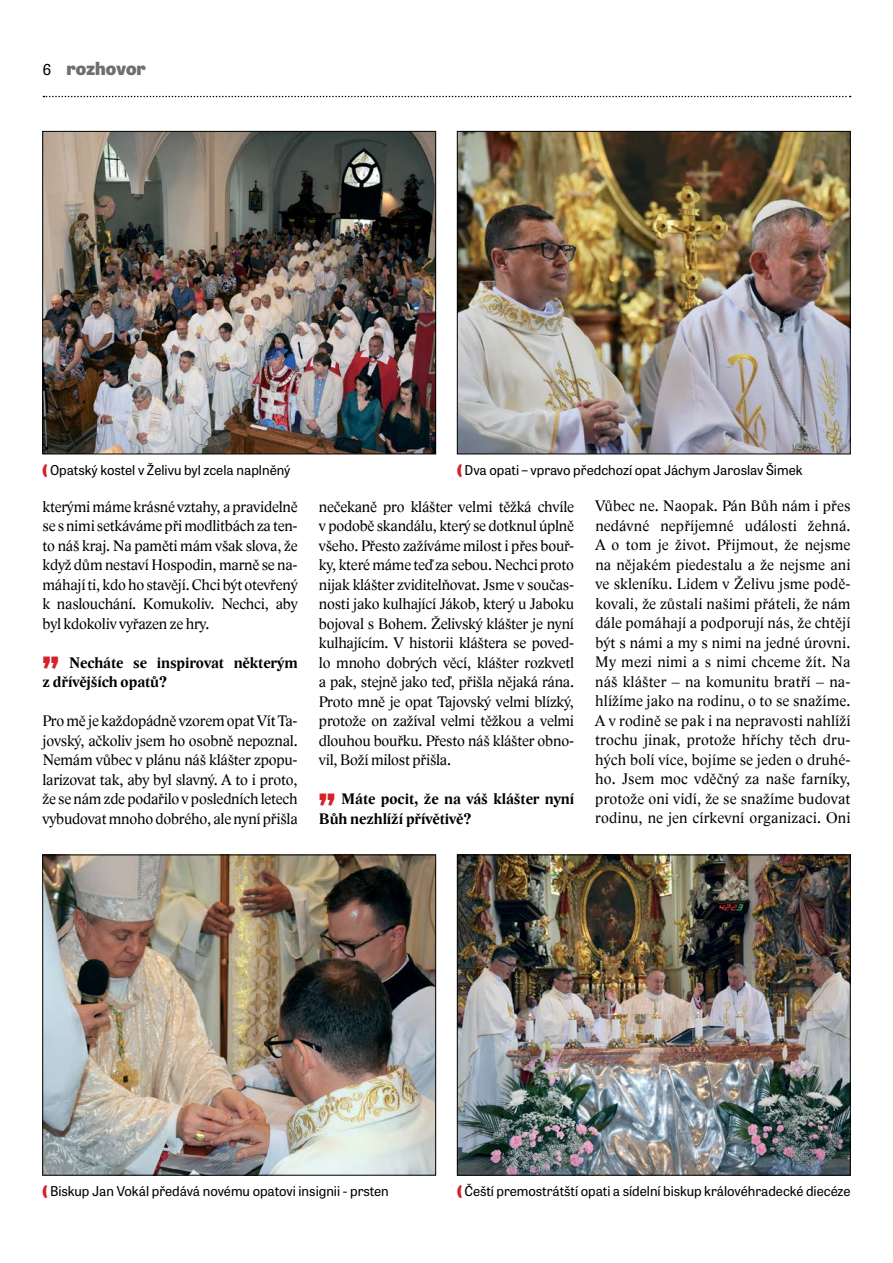
<style>
.page{position:relative;width:893px;height:1263px;background:#fff}
.page>*{position:absolute;margin:0;border:0;box-sizing:border-box;transform-origin:0 0}
.t1{font:800 36px "Tablet Gothic";color:#d2232a}
.t2{font:800 18px "Tablet Gothic";color:#6d6e71}
.t3{font:15.75px/19.5px "Lido STFCE";letter-spacing:-.01em;color:#000;text-align:justify}
.t4{font:700 15.75px/19.5px "Lido STFCE";color:#000}
.t5{font:13.5px "Tablet Gothic";color:#000}
.s1{font-weight:400;font-size:15px;color:#000}
.s2{font-weight:800;color:#d2232a}
</style>
<div class="page">
<svg style="left:43px;top:96px;width:808px;height:1px"></svg>
<img style="left:459px;top:133px;width:389px;height:319px">
<div style="left:457px;top:131px;width:393px;height:323px;border:1px solid #000"></div>
<img style="left:45px;top:857px;width:389px;height:316px">
<div style="left:43px;top:855px;width:393px;height:320px;border:1px solid #000"></div>
<img style="left:459px;top:857px;width:389px;height:316px">
<div style="left:457px;top:855px;width:393px;height:320px;border:1px solid #000"></div>
<img style="left:45px;top:133px;width:389px;height:319px">
<div style="left:43px;top:131px;width:393px;height:323px;border:1px solid #000"></div>
<p class="t2" style="left:43px;top:55px;width:105px"><span class="s1">6</span> rozhovor</p>
<p class="t5" style="left:43px;top:461px;width:249px"><span class="s2">(</span> Opatský kostel v Želivu byl zcela naplněný</p>
<p class="t3" style="left:43px;top:497px;width:257px">kterými máme krásné vztahy, a pravidelně se s nimi setkáváme při modlitbách za ten&shy;to náš kraj. Na paměti mám však slova, že když dům nestaví Hospodin, marně se na&shy;máhají ti, kdo ho stavějí. Chci být otevřený k naslouchání. Komukoliv. Nechci, aby byl kdokoliv vyřazen ze hry.</p>
<h1 class="t1" style="left:43px;top:622px;width:18px">„</h1>
<p class="t4" style="left:43px;top:653px;width:257px;text-indent:26px">Necháte se inspirovat některým z dřívějších opatů?</p>
<p class="t3" style="left:43px;top:711px;width:257px">Pro mě je každopádně vzorem opat Vít Ta&shy;jovský, ačkoliv jsem ho osobně nepoznal.<br>Nemám vůbec v plánu náš klášter zpopu&shy;larizovat tak, aby byl slavný. A to i proto, že se nám zde podařilo v posledních letech vybudovat mnoho dobrého, ale nyní přišla</p>
<p class="t5" style="left:457px;top:461px;width:347px"><span class="s2">(</span> Dva opati – vpravo předchozí opat Jáchym Jaroslav Šimek</p>
<p class="t3" style="left:319px;top:497px;width:257px">nečekaně pro klášter velmi těžká chvíle v podobě skandálu, který se dotknul úplně všeho. Přesto zažíváme milost i přes bouř&shy;ky, které máme teď za sebou. Nechci proto nijak klášter zviditelňovat. Jsme v součas&shy;nosti jako kulhající Jákob, který u Jaboku bojoval s Bohem. Želivský klášter je nyní kulhajícím. V historii kláštera se poved&shy;lo mnoho dobrých věcí, klášter rozkvetl a pak, stejně jako teď, přišla nějaká rána.<br>Proto mně je opat Tajovský velmi blízký, protože on zažíval velmi těžkou a velmi dlouhou bouřku. Přesto náš klášter obno&shy;vil, Boží milost přišla.</p>
<h1 class="t1" style="left:319px;top:759px;width:18px">„</h1>
<p class="t4" style="left:319px;top:789px;width:257px;text-indent:22px">Máte pocit, že na váš klášter nyní<br>Bůh nezhlíží přívětivě?</p>
<p class="t3" style="left:595px;top:496px;width:257px">Vůbec ne. Naopak. Pán Bůh nám i přes nedávné nepříjemné události žehná.<br>A o tom je život. Přijmout, že nejsme na nějakém piedestalu a že nejsme ani ve skleníku. Lidem v Želivu jsme podě&shy;kovali, že zůstali našimi přáteli, že nám dále pomáhají a podporují nás, že chtějí být s námi a my s nimi na jedné úrovni.<br>My mezi nimi a s nimi chceme žít. Na náš klášter – na komunitu bratří – na&shy;hlížíme jako na rodinu, o to se snažíme.<br>A v rodině se pak i na nepravosti nahlíží trochu jinak, protože hříchy těch dru&shy;hých bolí více, bojíme se jeden o druhé&shy;ho. Jsem moc vděčný za naše farníky, protože oni vidí, že se snažíme budovat rodinu, ne jen církevní organizaci. Oni</p>
<p class="t5" style="left:43px;top:1182px;width:348px"><span class="s2">(</span> Biskup Jan Vokál předává novému opatovi insignii - prsten</p>
<p class="t5" style="left:457px;top:1182px;width:395px"><span class="s2">(</span> Čeští premostrátští opati a sídelní biskup královéhradecké diecéze</p>
</div>
